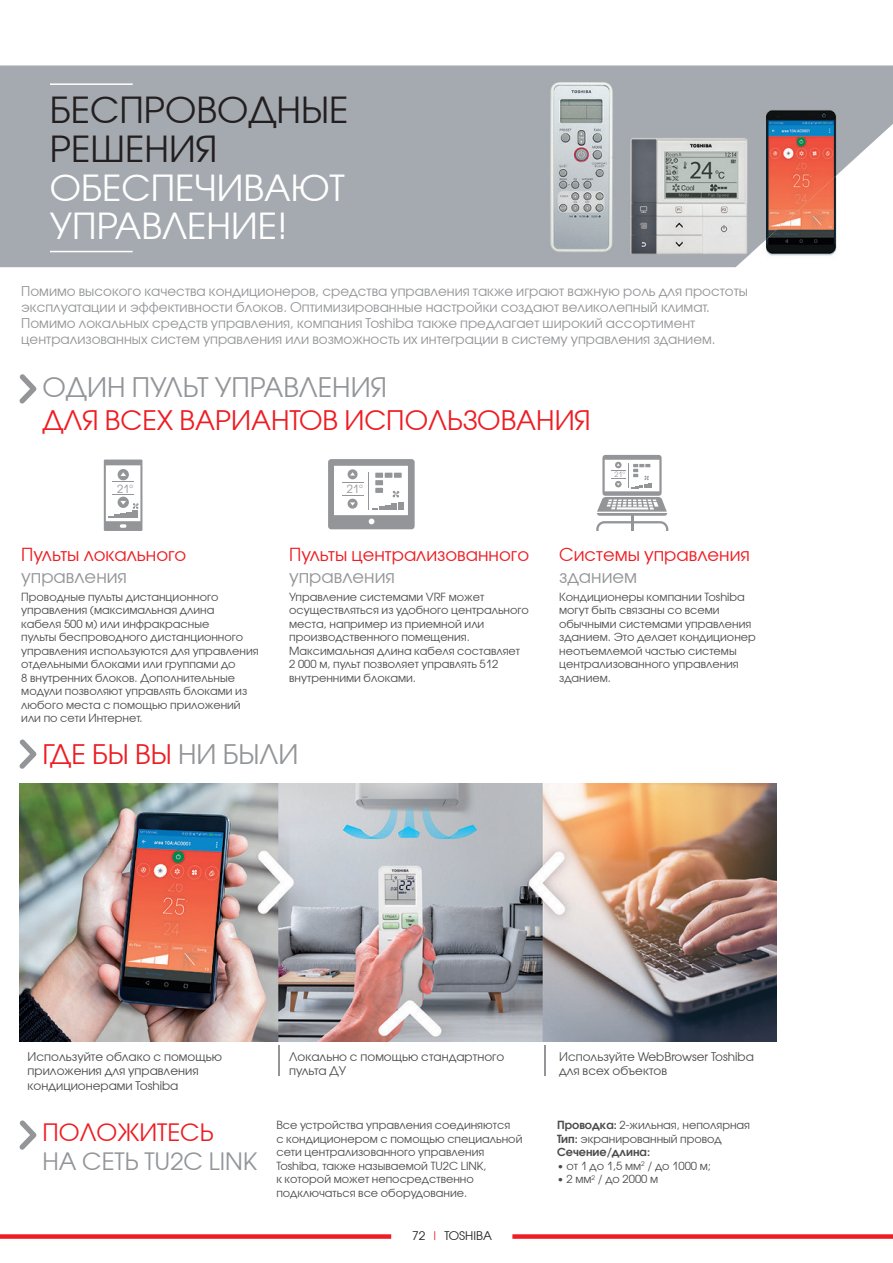
<style>
.page{position:relative;width:893px;height:1263px;background:#fff}
.page>*{position:absolute;margin:0;border:0;box-sizing:border-box;transform-origin:0 0}
.t1{font:36px/39px "Avant Garde Gothic C";color:#fff}
.t2{font:36px/39px "Avant Garde Gothic C";color:#231f20}
.t3{font:27px "Avant Garde Gothic C";color:#ee1d23}
.t4{font:27px "Avant Garde Gothic C";color:#939598}
.t5{font:24px "Avant Garde Gothic C";color:#939598}
.t6{font:24px "Avant Garde Gothic C";color:#ee1d23}
.t7{font:18px "Avant Garde Gothic C";color:#ee1d23}
.t8{font:18px "Avant Garde Gothic C";color:#939598}
.t9{font:13.5px/16.2px "Avant Garde Gothic C";color:#939598}
.t10{font:12px/14.4px "Avant Garde Gothic C";color:#4b4c4d}
.t11{font:12px "Avant Garde Gothic C";color:#231f20}
.t12{font:11.25px/13.5px "Avant Garde Gothic C";color:#4b4c4d}
.t13{font:11.25px "Avant Garde Gothic C";color:#939598}
.t14{font:7.35px "Avant Garde Gothic C";color:#939598}
.s1{color:#939598}
.s2{font-weight:600}
.s3{color:#ee1d23}
</style>
<div class="page">
<div style="left:512px;top:1234px;width:381px;height:5px;background:#ee1d23"></div>
<div style="left:0;top:1234px;width:391px;height:5px;background:#ee1d23"></div>
<div style="left:0;top:65px;width:893px;height:202px;background:#a5aab0"></div>
<svg style="left:19px;top:374px;width:18px;height:30px"></svg>
<svg style="left:19px;top:1120px;width:18px;height:30px"></svg>
<svg style="left:19px;top:739px;width:18px;height:30px"></svg>
<svg style="left:104px;top:459px;width:38px;height:72px"></svg>
<svg style="left:328px;top:459px;width:87px;height:70px"></svg>
<svg style="left:596px;top:455px;width:72px;height:76px"></svg>
<img style="left:20px;top:784px;width:756px;height:257px">
<hr style="left:278px;top:1046px;width:2px;height:30px;background:#939598">
<hr style="left:545px;top:1046px;width:1px;height:30px;background:#939598">
<img style="left:548px;top:81px;width:67px;height:176px">
<img style="left:628px;top:133px;width:121px;height:125px">
<img style="left:762px;top:243px;width:76px;height:18px">
<img style="left:762px;top:105px;width:76px;height:138px">
<hr style="left:50px;top:83px;width:83px;height:2px;background:#fff">
<hr style="left:50px;top:251px;width:83px;height:1px;background:#fff">
<h1 class="t2" style="left:50px;top:90px;width:300px">БЕСПРОВОДНЫЕ<br>РЕШЕНИЯ</h1>
<h1 class="t1" style="left:50px;top:168px;width:296px">ОБЕСПЕЧИВАЮТ<br>УПРАВЛЕНИЕ!</h1>
<p class="t9" style="left:21px;top:283px;width:728px">Помимо высокого качества кондиционеров, средства управления также играют важную роль для простоты эксплуатации и эффективности блоков. Оптимизированные настройки создают великолепный климат.<br>Помимо локальных средств управления, компания Toshiba также предлагает широкий ассортимент централизованных систем управления или возможность их интеграции в систему управления зданием.</p>
<h2 class="t4" style="left:43px;top:372px;width:346px">ОДИН ПУЛЬТ УПРАВЛЕНИЯ</h2>
<h2 class="t3" style="left:43px;top:404px;width:550px">ДЛЯ ВСЕХ ВАРИАНТОВ ИСПОЛЬЗОВАНИЯ</h2>
<p class="t13" style="left:117px;top:482px;width:18px">21°</p>
<p class="t13" style="left:347px;top:483px;width:18px">21°</p>
<h3 class="t7" style="left:21px;top:544px;width:167px">Пульты локального</h3>
<h3 class="t8" style="left:21px;top:566px;width:107px">управления</h3>
<p class="t12" style="left:21px;top:590px;width:239px">Проводные пульты дистанционного управления (максимальная длина<br>кабеля 500 м) или инфракрасные<br>пульты беспроводного дистанционного управления используются для управления отдельными блоками или группами до<br>8 внутренних блоков. Дополнительные модули позволяют управлять блоками из любого места с помощью приложений или по сети Интернет.</p>
<h3 class="t7" style="left:289px;top:544px;width:241px">Пульты централизованного</h3>
<h3 class="t8" style="left:289px;top:566px;width:107px">управления</h3>
<p class="t12" style="left:289px;top:590px;width:241px">Управление системами VRF может осуществляться из удобного центрального места, например из приемной или производственного помещения.<br>Максимальная длина кабеля составляет 2 000 м, пульт позволяет управлять 512 внутренними блоками.</p>
<h2 class="t3" style="left:43px;top:738px;width:257px">ГДЕ БЫ ВЫ <span class="s1">НИ БЫЛИ</span></h2>
<p class="t14" style="left:615px;top:470px;width:12px">21°</p>
<h3 class="t7" style="left:559px;top:544px;width:192px">Системы управления</h3>
<h3 class="t8" style="left:559px;top:566px;width:79px">зданием</h3>
<p class="t12" style="left:559px;top:590px;width:198px">Кондиционеры компании Toshiba могут быть связаны со всеми обычными системами управления зданием. Это делает кондиционер неотъемлемой частью системы централизованного управления зданием.</p>
<p class="t10" style="left:28px;top:1049px;width:196px">Используйте облако с помощью приложения для управления кондиционерами Toshiba</p>
<p class="t10" style="left:289px;top:1049px;width:217px">Локально с помощью стандартного пульта ДУ</p>
<p class="t10" style="left:559px;top:1049px;width:196px">Используйте WebBrowser Toshiba для всех объектов</p>
<p class="t12" style="left:276px;top:1118px;width:248px">Все устройства управления соединяются<br>с кондиционером с помощью специальной сети централизованного управления Toshiba, также называемой TU2C LINK,<br>к которой может непосредственно подключаться все оборудование.</p>
<p class="t12" style="left:557px;top:1118px;width:195px"><span class="s2">Проводка:</span> 2-жильная, неполярная<br><span class="s2">Тип:</span> экранированный провод<br><span class="s2">Сечение/длина:</span></p>
<h3 class="t6" style="left:43px;top:1118px;width:173px">ПОЛОЖИТЕСЬ</h3>
<h3 class="t5" style="left:43px;top:1147px;width:216px">НА СЕТЬ TU2C LINK</h3>
<p class="t12" style="left:557px;top:1159px;width:155px">• от 1 до 1,5 мм<sup>2</sup> / до 1000 м;</p>
<p class="t12" style="left:557px;top:1172px;width:103px">• 2 мм<sup>2</sup> / до 2000 м</p>
<p class="t11" style="left:412px;top:1229px;width:81px">72 <span class="s3">|</span> TOSHIBA</p>
</div>
